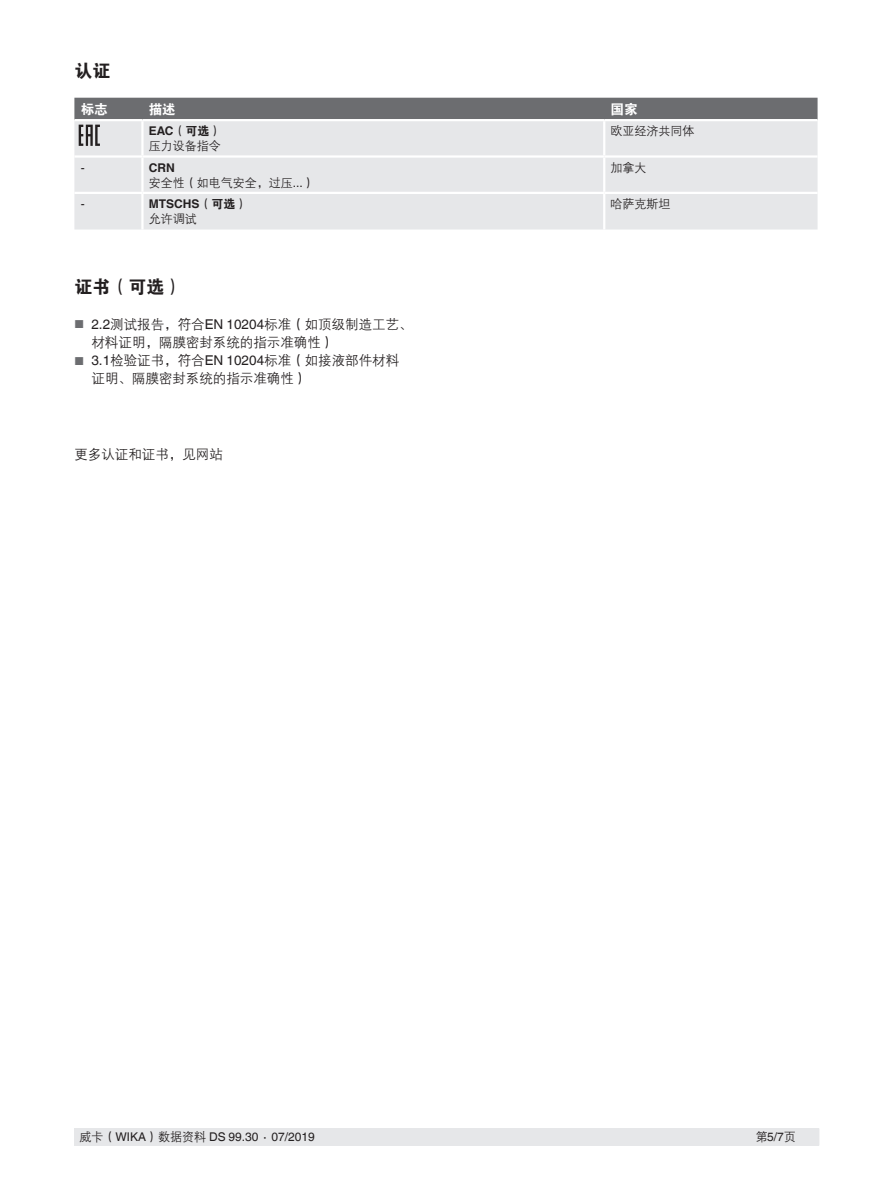
<style>
.page{position:relative;width:893px;height:1188px;background:#fff}
.page>*{position:absolute;margin:0;border:0;box-sizing:border-box;transform-origin:0 0}
.t1{font:18px "FZDHTJW GB1 0";color:#231f20}
.t2{font:13.5px/18px "FZZDXJW GB1 0";color:#231f20}
.t3{font:13.5px "FZDHTJW GB1 0";color:#fff}
.t4{font:12px "FZZDXJW GB1 0";color:#231f20}
.t5{font:12px "Helvetica World";color:#231f20}
.t6{font:700 12px "Helvetica World";color:#231f20}
.t7{font:12px "FZDHTJW GB1 0";color:#231f20}
.t8{font:11.55px "Helvetica World";color:#6c6d70}
.s1{font-family:"Helvetica World";font-weight:700}
.s2{font-family:"Helvetica World"}
.s3{font-family:"FZDHTJW GB1 0";font-weight:400}
.s4{font-family:"Helvetica World";font-size:11.55px;color:#6c6d70}
.s5{font-family:"FZZDXJW GB1 0"}
</style>
<div class="page">
<div style="left:75px;top:1128px;width:744px;height:17px;background:#e6e7e9"></div>
<div style="left:74px;top:146px;width:744px;height:84px;background:#e6e7e9"></div>
<hr style="left:142px;top:155px;width:462px;height:3px;background:#fff">
<hr style="left:142px;top:192px;width:462px;height:2px;background:#fff">
<hr style="left:604px;top:192px;width:214px;height:2px;background:#fff">
<hr style="left:141px;top:121px;width:3px;height:34px;background:#fff">
<hr style="left:603px;top:121px;width:2px;height:34px;background:#fff">
<hr style="left:141px;top:158px;width:3px;height:34px;background:#fff">
<hr style="left:603px;top:158px;width:2px;height:34px;background:#fff">
<hr style="left:141px;top:194px;width:3px;height:36px;background:#fff">
<hr style="left:603px;top:194px;width:2px;height:36px;background:#fff">
<hr style="left:604px;top:155px;width:214px;height:3px;background:#fff">
<hr style="left:74px;top:155px;width:68px;height:3px;background:#fff">
<hr style="left:74px;top:192px;width:68px;height:2px;background:#fff">
<svg style="left:74px;top:98px;width:744px;height:48px;background:#b0b1b4"></svg>
<h1 class="t1" style="left:74px;top:61px;width:37px">认证</h1>
<p class="t3" style="left:81px;top:102px;width:28px">标志</p>
<p class="t3" style="left:149px;top:102px;width:28px">描述</p>
<p class="t3" style="left:611px;top:102px;width:28px">国家</p>
<p class="t7" style="left:149px;top:124px;width:74px"><span class="s1">EAC</span>（可选）</p>
<p class="t4" style="left:149px;top:140px;width:73px">压力设备指令</p>
<p class="t4" style="left:611px;top:125px;width:85px">欧亚经济共同体</p>
<p class="t5" style="left:81px;top:160px;width:5px">-</p>
<p class="t6" style="left:149px;top:160px;width:27px">CRN</p>
<p class="t4" style="left:149px;top:176px;width:168px">安全性（如电气安全，过压<span class="s2">...</span>）</p>
<p class="t5" style="left:81px;top:197px;width:5px">-</p>
<p class="t6" style="left:149px;top:197px;width:100px">MTSCHS<span class="s3">（可选）</span></p>
<p class="t4" style="left:149px;top:212px;width:49px">允许调试</p>
<h1 class="t1" style="left:74px;top:276px;width:110px">证书（可选）</h1>
<p class="t2" style="left:91px;top:315px;width:323px;text-indent:-17px"><span class="s4">■</span> <span class="s2">2.2</span>测试报告，符合<span class="s2">EN 10204</span>标准（如顶级制造工艺、材料证明，隔膜密封系统的指示准确性）<br><span class="s2">3.1</span>检验证书，符合<span class="s2">EN 10204</span>标准（如接液部件材料证明、隔膜密封系统的指示准确性）</p>
<p class="t8" style="left:75px;top:354px;width:11px">■</p>
<p class="t2" style="left:74px;top:446px;width:150px">更多认证和证书，见网站</p>
<p class="t4" style="left:611px;top:161px;width:37px">加拿大</p>
<p class="t4" style="left:611px;top:197px;width:61px">哈萨克斯坦</p>
<p class="t5" style="left:80px;top:1130px;width:237px"><span class="s5">威卡（</span>WIKA<span class="s5">）数据资料</span> DS 99.30 ∙ 07/2019</p>
<p class="t5" style="left:756px;top:1130px;width:42px"><span class="s5">第</span>5/7<span class="s5">页</span></p>
</div>
